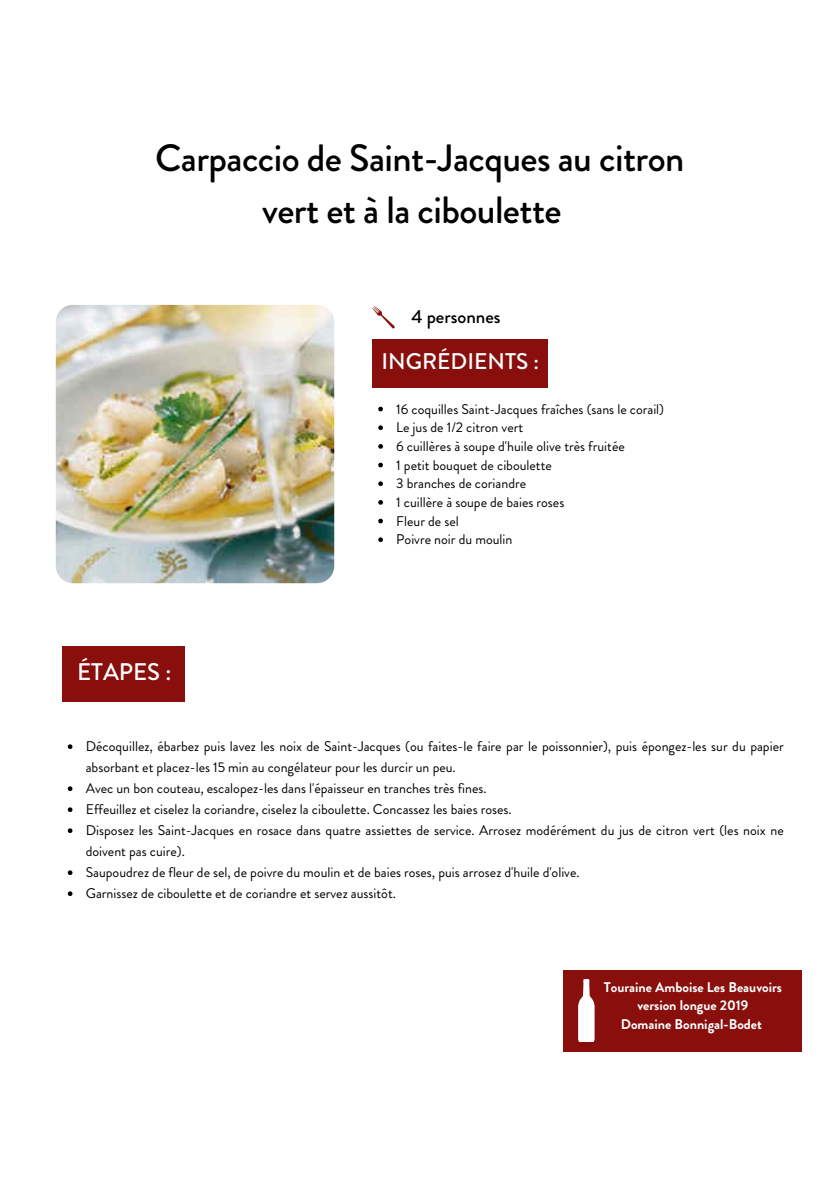
<style>
.page{position:relative;width:839px;height:1191px;background:#fff}
.page>*{position:absolute;margin:0;border:0;box-sizing:border-box;transform-origin:0 0}
.t1{font:500 38px/52.4px "Brandon Grotesque";letter-spacing:-.015em;color:#000;text-align:center}
.t2{font:500 24px "Brandon Grotesque";color:#fff}
.t3{font:500 22.6px "Brandon Grotesque";color:#fff}
.t4{font:500 18.8px "Brandon Grotesque";color:#000}
.t5{font:14px/21px "Brandon Grotesque";color:#000}
.t6{font:700 14px/18.6px "Brandon Grotesque";color:#fff;text-align:center}
</style>
<div class="page">
<img style="left:56px;top:305px;width:278px;height:278px;border-radius:17px">
<div style="left:372px;top:339px;width:176px;height:48px;background:#890f0d"></div>
<svg style="left:372px;top:306px;width:23px;height:23px"></svg>
<div style="left:62px;top:647px;width:123px;height:55px;background:#890f0d"></div>
<div style="left:563px;top:970px;width:239px;height:82px;background:#890f0d"></div>
<svg style="left:578px;top:979px;width:16px;height:63px"></svg>
<svg style="left:68px;top:744px;width:4px;height:5px"></svg>
<svg style="left:68px;top:786px;width:4px;height:5px"></svg>
<svg style="left:68px;top:807px;width:4px;height:5px"></svg>
<svg style="left:68px;top:828px;width:4px;height:5px"></svg>
<svg style="left:68px;top:870px;width:4px;height:5px"></svg>
<svg style="left:68px;top:891px;width:4px;height:5px"></svg>
<svg style="left:378px;top:407px;width:5px;height:4px"></svg>
<svg style="left:378px;top:425px;width:5px;height:5px"></svg>
<svg style="left:378px;top:444px;width:5px;height:5px"></svg>
<svg style="left:378px;top:463px;width:5px;height:4px"></svg>
<svg style="left:378px;top:481px;width:5px;height:5px"></svg>
<svg style="left:378px;top:500px;width:5px;height:5px"></svg>
<svg style="left:378px;top:519px;width:5px;height:4px"></svg>
<svg style="left:378px;top:537px;width:5px;height:5px"></svg>
<h1 class="t1" style="left:155px;top:132px;width:531px">Carpaccio de Saint-Jacques au citron vert et à la ciboulette</h1>
<h3 class="t4" style="left:411px;top:303px;width:91px">4 personnes</h3>
<h3 class="t3" style="left:381px;top:346px;width:159px">INGRÉDIENTS :</h3>
<h2 class="t2" style="left:77px;top:656px;width:96px">ÉTAPES :</h2>
<p class="t5" style="left:396px;top:400px;width:269px;line-height:18.6px">16 coquilles Saint-Jacques fraîches (sans le corail)<br>Le jus de 1/2 citron vert<br>6 cuillères à soupe d'huile olive très fruitée<br>1 petit bouquet de ciboulette<br>3 branches de coriandre<br>1 cuillère à soupe de baies roses<br>Fleur de sel<br>Poivre noir du moulin</p>
<p class="t5" style="left:86px;top:736px;width:699px">Décoquillez, ébarbez puis lavez les noix de Saint-Jacques (ou faites-le faire par le poissonnier), puis épongez-les sur du papier absorbant et placez-les 15 min au congélateur pour les durcir un peu.<br>Avec un bon couteau, escalopez-les dans l'épaisseur en tranches très fines.<br>Effeuillez et ciselez la coriandre, ciselez la ciboulette. Concassez les baies roses.<br>Disposez les Saint-Jacques en rosace dans quatre assiettes de service. Arrosez modérément du jus de citron vert (les noix ne doivent pas cuire).<br>Saupoudrez de fleur de sel, de poivre du moulin et de baies roses, puis arrosez d'huile d'olive.<br>Garnissez de ciboulette et de coriandre et servez aussitôt.</p>
<p class="t6" style="left:603px;top:978px;width:180px">Touraine Amboise Les Beauvoirs version longue 2019<br>Domaine Bonnigal-Bodet</p>
</div>
